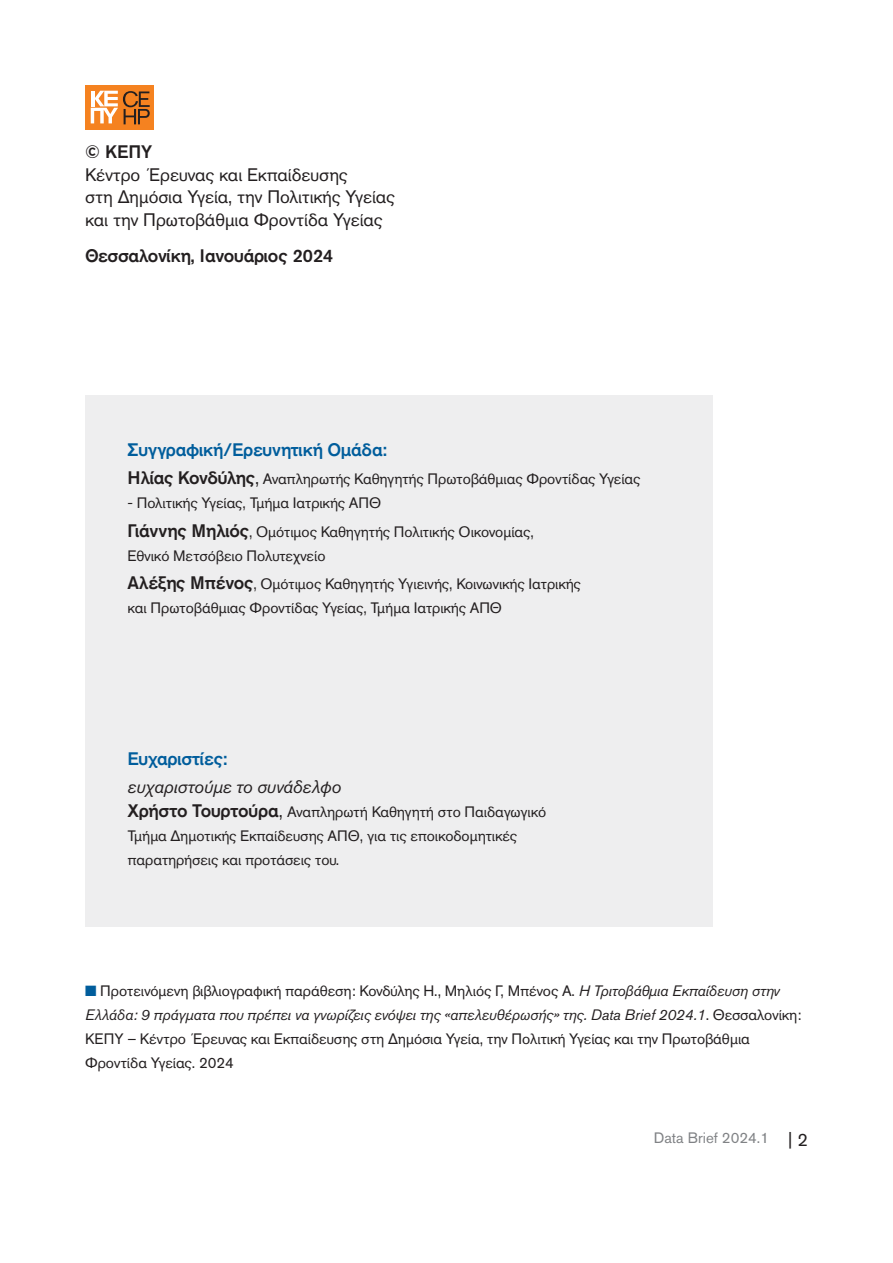
<style>
.page{position:relative;width:893px;height:1263px;background:#fff}
.page>*{position:absolute;margin:0;border:0;box-sizing:border-box;transform-origin:0 0}
.t1{font:18px "Akzidenz Grotesk GR";letter-spacing:-.005em;color:#231f20}
.t2{font:500 18px "Akzidenz Grotesk GR";letter-spacing:-.015em;color:#005d9c}
.t3{font:500 18px "Akzidenz Grotesk GR";letter-spacing:-.005em;color:#231f20}
.t4{font:italic 18px "Akzidenz Grotesk GR";letter-spacing:-.015em;color:#231f20}
.t5{font:15px/24px "Akzidenz Grotesk GR";letter-spacing:-.005em;color:#231f20}
.t6{font:15px "Akzidenz Grotesk GR";color:#808285}
.s1{font-weight:500;font-size:18px}
.s2{font-size:18px}
.s3{color:#005d9c}
.s4{font-style:italic}
.s5{font-size:18px;color:#231f20}
</style>
<div class="page">
<div style="left:85px;top:395px;width:628px;height:532px;background:#eeeeef"></div>
<div style="left:85px;top:85px;width:69px;height:44px;background:#f58220"></div>
<svg style="left:91px;top:91px;width:59px;height:33px"></svg>
<p class="t3" style="left:85px;top:141px;width:69px">© ΚΕΠΥ</p>
<p class="t1" style="left:85px;top:164px;width:264px">Κέντρο Έρευνας και Εκπαίδευσης</p>
<p class="t1" style="left:85px;top:186px;width:311px">στη Δημόσια Υγεία, την Πολιτικής Υγείας</p>
<p class="t1" style="left:85px;top:209px;width:299px">και την Πρωτοβάθμια Φροντίδα Υγείας</p>
<p class="t3" style="left:85px;top:244px;width:250px">Θεσσαλονίκη, Ιανουάριος 2024</p>
<p class="t2" style="left:128px;top:438px;width:261px">Συγγραφική/Ερευνητική Ομάδα:</p>
<p class="t5" style="left:128px;top:467px;width:514px"><span class="s1">Ηλίας Κονδύλης</span><span class="s2">,</span> Αναπληρωτής Καθηγητής Πρωτοβάθμιας Φροντίδας Υγείας</p>
<p class="t5" style="left:128px;top:491px;width:255px">- Πολιτικής Υγείας, Τμήμα Ιατρικής ΑΠΘ</p>
<p class="t5" style="left:128px;top:519px;width:408px"><span class="s1">Γιάννης Μηλιός</span>, Ομότιμος Καθηγητής Πολιτικής Οικονομίας,</p>
<p class="t5" style="left:128px;top:543px;width:200px">Εθνικό Μετσόβειο Πολυτεχνείο</p>
<p class="t5" style="left:128px;top:572px;width:455px"><span class="s1">Αλέξης Μπένος</span>, Ομότιμος Καθηγητής Υγιεινής, Κοινωνικής Ιατρικής</p>
<p class="t5" style="left:128px;top:596px;width:376px">και Πρωτοβάθμιας Φροντίδας Υγείας, Τμήμα Ιατρικής ΑΠΘ</p>
<p class="t2" style="left:128px;top:747px;width:101px">Ευχαριστίες:</p>
<p class="t4" style="left:128px;top:776px;width:215px">ευχαριστούμε το συνάδελφο</p>
<p class="t5" style="left:128px;top:800px;width:420px"><span class="s1">Χρήστο Τουρτούρα</span><span class="s2">,</span> Αναπληρωτή Καθηγητή στο Παιδαγωγικό</p>
<p class="t5" style="left:128px;top:824px;width:391px">Τμήμα Δημοτικής Εκπαίδευσης ΑΠΘ, για τις εποικοδομητικές</p>
<p class="t5" style="left:128px;top:848px;width:213px">παρατηρήσεις και προτάσεις του.</p>
<p class="t5" style="left:85px;top:978px;width:718px"><span class="s3">■</span> Προτεινόμενη βιβλιογραφική παράθεση: Κονδύλης Η., Μηλιός Γ, Μπένος Α. <span class="s4">Η Τριτοβάθμια Εκπαίδευση στην Ελλάδα: 9 πράγματα που πρέπει να γνωρίζεις ενόψει της «απελευθέρωσής» της. Data Brief 2024.1</span>. Θεσσαλονίκη:<br>ΚΕΠΥ – Κέντρο Έρευνας και Εκπαίδευσης στη Δημόσια Υγεία, την Πολιτική Υγείας και την Πρωτοβάθμια Φροντίδα Υγείας. 2024</p>
<p class="t6" style="left:654px;top:1128px;width:156px">Data Brief 2024.1 <span class="s5">| 2</span></p>
</div>
